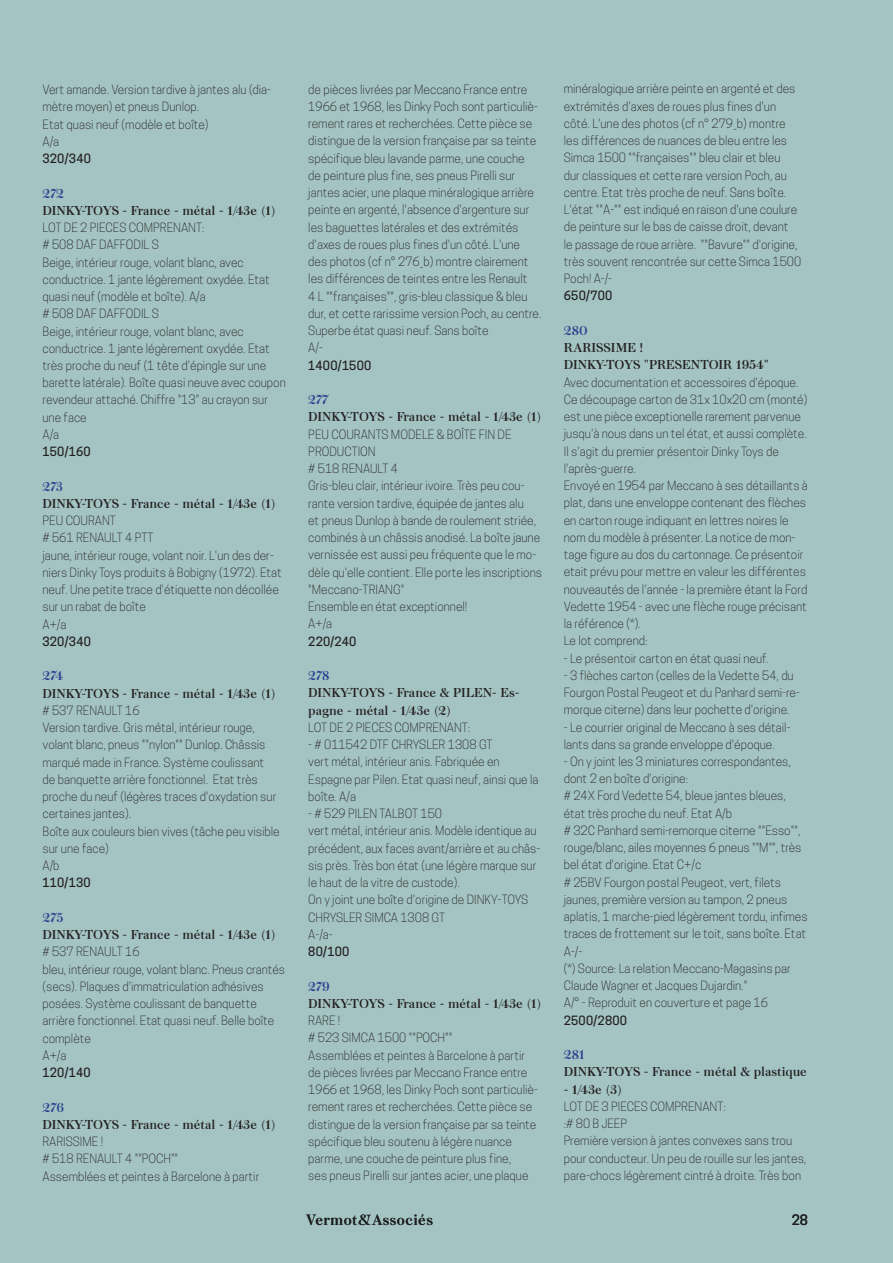
<style>
.page{position:relative;width:893px;height:1263px;background:#a4c3c3}
.page>*{position:absolute;margin:0;border:0;box-sizing:border-box;transform-origin:0 0}
.t1{font:13.8px "Peckham";letter-spacing:.03em;color:#231f20}
.t2{font:500 13.5px "Cooper Hewitt";color:#231f20}
.t3{font:300 12px/17.2px "Cooper Hewitt";color:#231f20}
.t4{font:12px/17.2px "Peckham";color:#231f20}
.t5{font:500 12px "Cooper Hewitt";letter-spacing:.015em;color:#231f20}
.t6{font:12px "Peckham";color:#253f8e}
</style>
<div class="page">
<p class="t3" style="left:43px;top:81px;width:230px">Vert amande. Version tardive à jantes alu (dia&shy;mètre moyen) et pneus Dunlop.<br>Etat quasi neuf (modèle et boîte)<br>A/a</p>
<p class="t5" style="left:43px;top:151px;width:50px">320/340</p>
<p class="t6" style="left:43px;top:183px;width:23px">272</p>
<p class="t4" style="left:43px;top:201px;width:235px">DINKY-TOYS - France - métal - 1/43e (1)</p>
<p class="t3" style="left:43px;top:219px;width:245px">LOT DE 2 PIECES COMPRENANT:<br># 508 DAF DAFFODIL S<br>Beige, intérieur rouge, volant blanc, avec conductrice. 1 jante légèrement oxydée. Etat quasi neuf (modèle et boîte). A/a<br># 508 DAF DAFFODIL S<br>Beige, intérieur rouge, volant blanc, avec conductrice. 1 jante légèrement oxydée. Etat très proche du neuf (1 tête d'épingle sur une barette latérale). Boîte quasi neuve avec coupon revendeur attaché. Chiffre "13" au crayon sur une face<br>A/a</p>
<p class="t5" style="left:43px;top:445px;width:50px">150/160</p>
<p class="t6" style="left:43px;top:476px;width:22px">273</p>
<p class="t4" style="left:43px;top:494px;width:235px">DINKY-TOYS - France - métal - 1/43e (1)</p>
<p class="t3" style="left:43px;top:512px;width:241px">PEU COURANT<br># 561 RENAULT 4 PTT<br>jaune, intérieur rouge, volant noir. L'un des der&shy;niers Dinky Toys produits à Bobigny (1972). Etat neuf. Une petite trace d'étiquette non décollée sur un rabat de boîte<br>A+/a</p>
<p class="t5" style="left:43px;top:634px;width:50px">320/340</p>
<p class="t6" style="left:43px;top:666px;width:22px">274</p>
<p class="t4" style="left:43px;top:684px;width:235px">DINKY-TOYS - France - métal - 1/43e (1)</p>
<p class="t3" style="left:43px;top:702px;width:239px"># 537 RENAULT 16<br>Version tardive. Gris métal, intérieur rouge, volant blanc, pneus ""nylon"" Dunlop. Châssis marqué made in France. Système coulissant de banquette arrière fonctionnel. Etat très proche du neuf (légères traces d'oxydation sur certaines jantes).<br>Boîte aux couleurs bien vives (tâche peu visible sur une face)<br>A/b</p>
<p class="t5" style="left:43px;top:876px;width:50px">110/130</p>
<p class="t6" style="left:43px;top:908px;width:22px">275</p>
<p class="t4" style="left:43px;top:925px;width:235px">DINKY-TOYS - France - métal - 1/43e (1)</p>
<p class="t3" style="left:43px;top:943px;width:244px"># 537 RENAULT 16<br>bleu, intérieur rouge, volant blanc. Pneus crantés (secs). Plaques d'immatriculation adhésives posées. Système coulissant de banquette arrière fonctionnel. Etat quasi neuf. Belle boîte complète<br>A+/a</p>
<p class="t5" style="left:43px;top:1065px;width:50px">120/140</p>
<p class="t6" style="left:43px;top:1097px;width:23px">276</p>
<p class="t4" style="left:43px;top:1115px;width:235px">DINKY-TOYS - France - métal - 1/43e (1)</p>
<p class="t3" style="left:43px;top:1133px;width:218px">RARISSIME !<br># 518 RENAULT 4 ""POCH""<br>Assemblées et peintes à Barcelone à partir</p>
<p class="t3" style="left:308px;top:81px;width:235px">de pièces livrées par Meccano France entre 1966 et 1968, les Dinky Poch sont particuliè&shy;rement rares et recherchées. Cette pièce se distingue de la version française par sa teinte spécifique bleu lavande parme, une couche<br>de peinture plus fine, ses pneus Pirelli sur jantes acier, une plaque minéralogique arrière peinte en argenté, l'absence d'argenture sur les baguettes latérales et des extrémités d'axes de roues plus fines d'un côté. L'une des photos (cf n° 276_b) montre clairement les différences de teintes entre les Renault<br>4 L ""françaises"", gris-bleu classique &amp; bleu dur, et cette rarissime version Poch, au centre.<br>Superbe état quasi neuf. Sans boîte<br>A/-</p>
<p class="t5" style="left:308px;top:358px;width:65px">1400/1500</p>
<p class="t6" style="left:308px;top:390px;width:21px">277</p>
<p class="t4" style="left:308px;top:408px;width:235px">DINKY-TOYS - France - métal - 1/43e (1)</p>
<p class="t3" style="left:308px;top:425px;width:235px">PEU COURANTS MODELE &amp; BOÎTE FIN DE<br>PRODUCTION<br># 518 RENAULT 4<br>Gris-bleu clair, intérieur ivoire. Très peu cou&shy;rante version tardive, équipée de jantes alu<br>et pneus Dunlop à bande de roulement striée, combinés à un châssis anodisé. La boîte jaune vernissée est aussi peu fréquente que le mo&shy;dèle qu'elle contient. Elle porte les inscriptions "Meccano-TRIANG"<br>Ensemble en état exceptionnel!<br>A+/a</p>
<p class="t5" style="left:308px;top:634px;width:50px">220/240</p>
<p class="t6" style="left:308px;top:666px;width:23px">278</p>
<p class="t4" style="left:308px;top:683px;width:213px">DINKY-TOYS - France &amp; PILEN- Es&shy;pagne - métal - 1/43e (2)</p>
<p class="t3" style="left:308px;top:719px;width:163px">LOT DE 2 PIECES COMPRENANT:</p>
<p class="t3" style="left:308px;top:736px;width:232px">- # 011542 DTF CHRYSLER 1308 GT<br>vert métal, intérieur anis. Fabriquée en<br>Espagne par Pilen. Etat quasi neuf, ainsi que la boîte. A/a</p>
<p class="t3" style="left:308px;top:805px;width:234px">- # 529 PILEN TALBOT 150<br>vert métal, intérieur anis. Modèle identique au précédent, aux faces avant/arrière et au châs&shy;sis près. Très bon état (une légère marque sur le haut de la vitre de custode).<br>On y joint une boîte d'origine de DINKY-TOYS CHRYSLER SIMCA 1308 GT<br>A-/a-</p>
<p class="t5" style="left:308px;top:944px;width:43px">80/100</p>
<p class="t6" style="left:308px;top:976px;width:23px">279</p>
<p class="t4" style="left:308px;top:994px;width:235px">DINKY-TOYS - France - métal - 1/43e (1)</p>
<p class="t3" style="left:308px;top:1012px;width:231px">RARE !<br># 523 SIMCA 1500 ""POCH""<br>Assemblées et peintes à Barcelone à partir de pièces livrées par Meccano France entre 1966 et 1968, les Dinky Poch sont particuliè&shy;rement rares et recherchées. Cette pièce se distingue de la version française par sa teinte spécifique bleu soutenu à légère nuance parme, une couche de peinture plus fine,<br>ses pneus Pirelli sur jantes acier, une plaque</p>
<p class="t3" style="left:564px;top:80px;width:239px">minéralogique arrière peinte en argenté et des extrémités d'axes de roues plus fines d'un côté. L'une des photos (cf n° 279_b) montre les différences de nuances de bleu entre les Simca 1500 ""françaises"" bleu clair et bleu<br>dur classiques et cette rare version Poch, au centre. Etat très proche de neuf. Sans boîte.<br>L'état ""A-"" est indiqué en raison d'une coulure de peinture sur le bas de caisse droit, devant<br>le passage de roue arrière. ""Bavure"" d'origine, très souvent rencontrée sur cette Simca 1500<br>Poch! A-/-</p>
<p class="t5" style="left:564px;top:289px;width:50px">650/700</p>
<p class="t6" style="left:564px;top:321px;width:25px">280</p>
<p class="t4" style="left:564px;top:338px;width:207px">RARISSIME !<br>DINKY-TOYS "PRESENTOIR 1954"</p>
<p class="t3" style="left:564px;top:373px;width:246px">Avec documentation et accessoires d'époque.<br>Ce découpage carton de 31x 10x20 cm (monté) est une pièce exceptionelle rarement parvenue jusqu'à nous dans un tel état, et aussi complète.<br>Il s'agit du premier présentoir Dinky Toys de l'après-guerre.<br>Envoyé en 1954 par Meccano à ses détaillants à plat, dans une enveloppe contenant des flèches en carton rouge indiquant en lettres noires le nom du modèle à présenter. La notice de mon&shy;tage figure au dos du cartonnage. Ce présentoir etait prévu pour mettre en valeur les différentes nouveautés de l'année - la première étant la Ford Vedette 1954 - avec une flèche rouge précisant la référence (*).<br>Le lot comprend:</p>
<p class="t3" style="left:564px;top:649px;width:206px">- Le présentoir carton en état quasi neuf.</p>
<p class="t3" style="left:564px;top:667px;width:238px">- 3 flèches carton (celles de la Vedette 54, du<br>Fourgon Postal Peugeot et du Panhard semi-re&shy;morque citerne) dans leur pochette d'origine.</p>
<p class="t3" style="left:564px;top:718px;width:228px">- Le courrier original de Meccano à ses détail&shy;lants dans sa grande enveloppe d'époque.</p>
<p class="t3" style="left:564px;top:753px;width:245px">- On y joint les 3 miniatures correspondantes, dont 2 en boîte d'origine:<br># 24X Ford Vedette 54, bleue jantes bleues, état très proche du neuf. Etat A/b<br># 32C Panhard semi-remorque citerne ""Esso"", rouge/blanc, ailes moyennes 6 pneus ""M"", très bel état d'origine. Etat C+/c<br># 25BV Fourgon postal Peugeot, vert, filets jaunes, première version au tampon, 2 pneus aplatis, 1 marche-pied légèrement tordu, infimes traces de frottement sur le toit, sans boîte. Etat A-/-<br>(*) Source: La relation Meccano-Magasins par Claude Wagner et Jacques Dujardin."<br>A/° - Reproduit en couverture et page 16</p>
<p class="t5" style="left:564px;top:1013px;width:65px">2500/2800</p>
<p class="t6" style="left:564px;top:1045px;width:22px">281</p>
<p class="t4" style="left:564px;top:1063px;width:244px">DINKY-TOYS - France - métal &amp; plastique</p>
<p class="t4" style="left:564px;top:1080px;width:60px">- 1/43e (3)</p>
<p class="t3" style="left:564px;top:1098px;width:244px">LOT DE 3 PIECES COMPRENANT:<br>:# 80 B JEEP<br>Première version à jantes convexes sans trou pour conducteur. Un peu de rouille sur les jantes, pare-chocs légèrement cintré à droite. Très bon</p>
<p class="t1" style="left:306px;top:1209px;width:128px">Vermot&amp;Associés</p>
<p class="t2" style="left:792px;top:1212px;width:18px">28</p>
</div>
